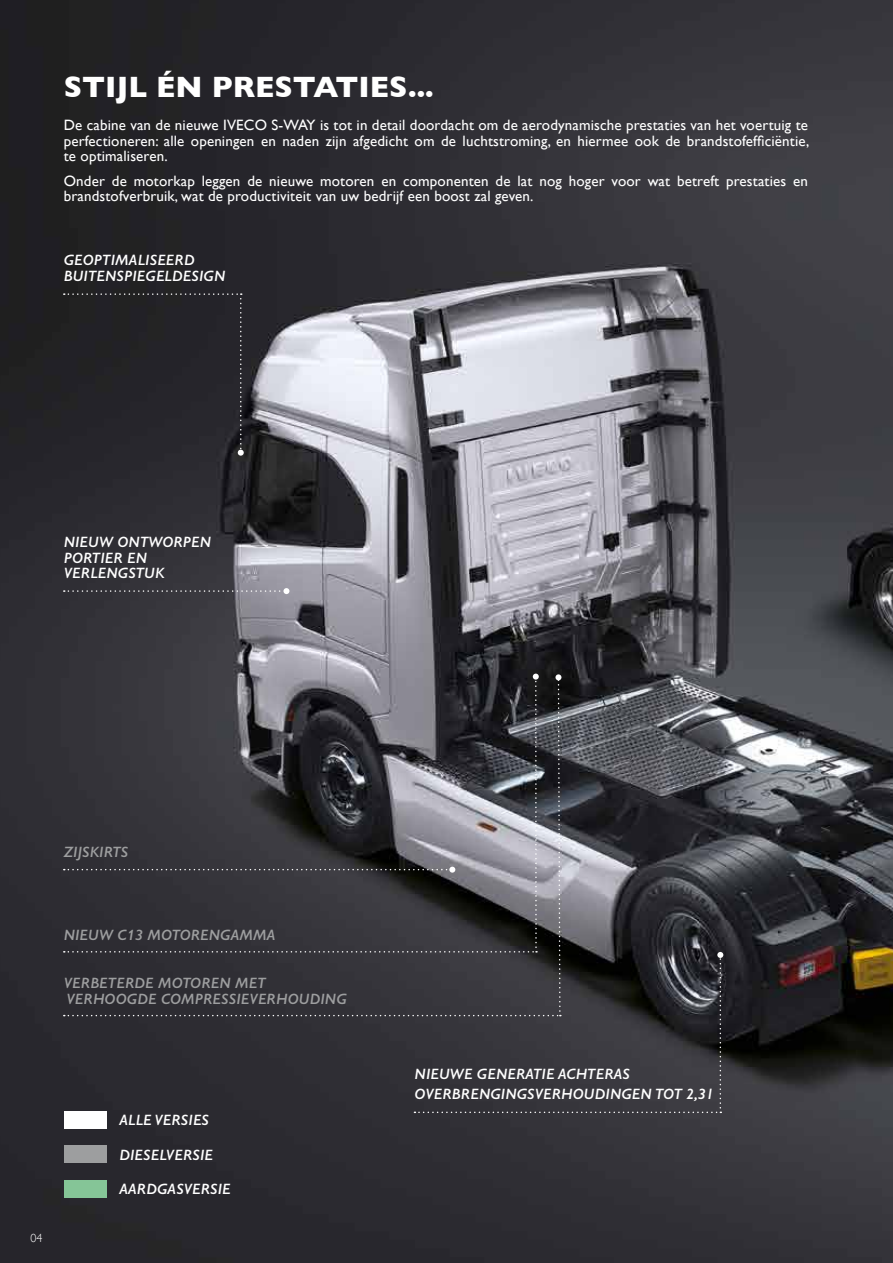
<style>
.page{position:relative;width:893px;height:1263px;background:#fff}
.page>*{position:absolute;margin:0;border:0;box-sizing:border-box;transform-origin:0 0}
.t1{font:700 30px "Gill Sans";color:#fff}
.t2{font:15px/15.8px "Gill Sans";letter-spacing:.01em;color:#fff;text-align:justify}
.t3{font:italic 600 15px/15.8px "Gill Sans";letter-spacing:.01em;color:#fff}
.t4{font:italic 600 15px/15.8px "Gill Sans";letter-spacing:.01em;color:#9d9e9f}
.t5{font:300 12px "Gill Sans";color:#fff}
.s1{font-family:"Gill Sans Nova"}
</style>
<div class="page">
<img style="left:0;top:0;width:893px;height:1263px">
<div style="left:64px;top:1180px;width:42px;height:17px;background:#85c597"></div>
<div style="left:64px;top:1145px;width:42px;height:17px;background:#9d9e9f"></div>
<div style="left:64px;top:1111px;width:42px;height:17px;background:#fff"></div>
<svg style="left:64px;top:588px;width:225px;height:6px"></svg>
<div style="left:64px;top:293px;width:180px;height:163px;background:#242329"></div>
<svg style="left:64px;top:674px;width:659px;height:439px;background:#403f45"></svg>
<h1 class="t1" style="left:64px;top:63px;width:371px">STIJL ÉN PRESTATIES...</h1>
<p class="t2" style="left:64px;top:117px;width:747px">De cabine van de nieuwe IVECO S-WAY is tot in detail doordacht om de aerodynamische prestaties van het voertuig te perfectioneren: alle openingen en naden zijn afgedicht om de luchtstroming, en hiermee ook de brandstofefficiëntie, te optimaliseren.</p>
<p class="t2" style="left:64px;top:173px;width:746px">Onder de motorkap leggen de nieuwe motoren en componenten de lat nog hoger voor wat betreft prestaties en brandstofverbruik, wat de productiviteit van uw bedrijf een boost zal geven.</p>
<p class="t3" style="left:64px;top:252px;width:163px">GEOPTIMALISEERD<br>BUITENSPIEGELDESIGN</p>
<p class="t3" style="left:64px;top:534px;width:149px">NIEUW ONTWORPEN<br>PORTIER EN<br>VERLENGSTUK</p>
<p class="t4" style="left:64px;top:844px;width:66px">ZIJSKIRTS</p>
<p class="t4" style="left:64px;top:927px;width:213px">NIEUW C<span class="s1">13</span> MOTORENGAMMA</p>
<p class="t4" style="left:64px;top:975px;width:284px">VERBETERDE MOTOREN MET<br>VERHOOGDE COMPRESSIEVERHOUDING</p>
<p class="t5" style="left:30px;top:1228px;width:14px">04</p>
<p class="t3" style="left:119px;top:1112px;width:91px">ALLE VERSIES</p>
<p class="t3" style="left:119px;top:1146px;width:95px">DIESELVERSIE</p>
<p class="t3" style="left:119px;top:1181px;width:113px">AARDGASVERSIE</p>
<p class="t3" style="left:415px;top:1064px;width:301px;line-height:20px">NIEUWE GENERATIE ACHTERAS<br>OVERBRENGINGSVERHOUDINGEN TOT 2,31</p>
</div>
